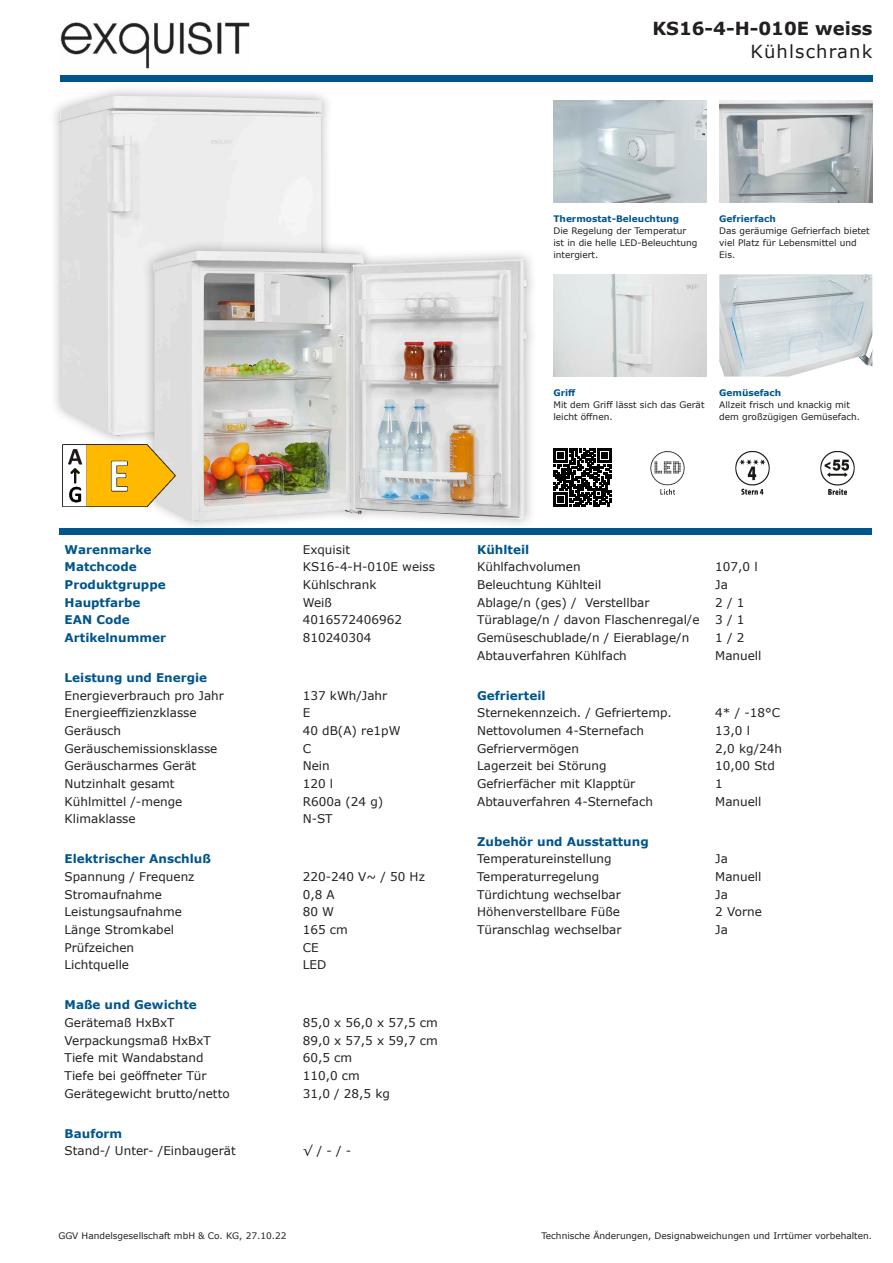
<style>
.page{position:relative;width:893px;height:1263px;background:#fff}
.page>*{position:absolute;margin:0;border:0;box-sizing:border-box;transform-origin:0 0}
.t1{font:700 18px "Verdana";color:#231f20}
.t2{font:18px "Verdana";letter-spacing:.065em;color:#231f20}
.t3{font:12px "Verdana";color:#231f20}
.t4{font:700 12px "Verdana";color:#00558c}
.t5{font:9px/12px "Verdana";color:#231f20}
.t6{font:700 9px "Verdana";color:#00558c}
</style>
<div class="page">
<div style="left:48px;top:84px;width:286px;height:363px;background:#231f20;opacity:.35"></div>
<img style="left:60px;top:96px;width:263px;height:340px">
<img style="left:719px;top:274px;width:153px;height:103px">
<img style="left:553px;top:274px;width:153px;height:103px">
<img style="left:719px;top:100px;width:153px;height:102px">
<img style="left:553px;top:100px;width:153px;height:102px">
<img style="left:820px;top:451px;width:35px;height:44px">
<img style="left:735px;top:451px;width:35px;height:44px">
<img style="left:650px;top:451px;width:35px;height:44px">
<svg style="left:553px;top:449px;width:59px;height:58px"></svg>
<img style="left:60px;top:22px;width:190px;height:47px">
<div style="left:60px;top:75px;width:812px;height:6px;background:#00558c"></div>
<div style="left:60px;top:528px;width:812px;height:6px;background:#00558c"></div>
<div style="left:142px;top:239px;width:396px;height:293px;background:#231f20;opacity:.35"></div>
<img style="left:153px;top:251px;width:374px;height:270px">
<img style="left:63px;top:445px;width:112px;height:62px">
<h1 class="t1" style="left:652px;top:16px;width:221px">KS16-4-H-010E weiss</h1>
<h1 class="t2" style="left:750px;top:39px;width:123px">Kühlschrank</h1>
<p class="t6" style="left:553px;top:212px;width:127px">Thermostat-Beleuchtung</p>
<p class="t5" style="left:553px;top:224px;width:146px">Die Regelung der Temperatur ist in die helle LED-Beleuchtung intergiert.</p>
<p class="t6" style="left:719px;top:212px;width:58px">Gefrierfach</p>
<p class="t5" style="left:719px;top:224px;width:152px">Das geräumige Gefrierfach bietet viel Platz für Lebensmittel und<br>Eis.</p>
<p class="t6" style="left:553px;top:386px;width:24px">Griff</p>
<p class="t5" style="left:553px;top:399px;width:153px">Mit dem Griff lässt sich das Gerät leicht öffnen.</p>
<p class="t6" style="left:719px;top:386px;width:64px">Gemüsefach</p>
<p class="t5" style="left:719px;top:399px;width:142px">Allzeit frisch und knackig mit dem großzügigen Gemüsefach.</p>
<p class="t4" style="left:65px;top:541px;width:88px">Warenmarke</p>
<p class="t3" style="left:303px;top:541px;width:49px">Exquisit</p>
<p class="t4" style="left:65px;top:558px;width:74px">Matchcode</p>
<p class="t3" style="left:303px;top:559px;width:134px">KS16-4-H-010E weiss</p>
<p class="t4" style="left:65px;top:576px;width:103px">Produktgruppe</p>
<p class="t3" style="left:303px;top:576px;width:75px">Kühlschrank</p>
<p class="t4" style="left:65px;top:594px;width:77px">Hauptfarbe</p>
<p class="t3" style="left:303px;top:594px;width:31px">Weiß</p>
<p class="t4" style="left:65px;top:611px;width:67px">EAN Code</p>
<p class="t3" style="left:303px;top:612px;width:101px">4016572406962</p>
<p class="t4" style="left:65px;top:629px;width:103px">Artikelnummer</p>
<p class="t3" style="left:303px;top:629px;width:70px">810240304</p>
<p class="t4" style="left:65px;top:669px;width:144px">Leistung und Energie</p>
<p class="t3" style="left:65px;top:687px;width:161px">Energieverbrauch pro Jahr</p>
<p class="t3" style="left:303px;top:687px;width:86px">137 kWh/Jahr</p>
<p class="t3" style="left:65px;top:705px;width:134px">Energieeffizienzklasse</p>
<p class="t3" style="left:303px;top:705px;width:9px">E</p>
<p class="t3" style="left:65px;top:722px;width:58px">Geräusch</p>
<p class="t3" style="left:303px;top:722px;width:99px">40 dB(A) re1pW</p>
<p class="t3" style="left:65px;top:740px;width:154px">Geräuschemissionsklasse</p>
<p class="t3" style="left:303px;top:740px;width:10px">C</p>
<p class="t3" style="left:65px;top:758px;width:133px">Geräuscharmes Gerät</p>
<p class="t3" style="left:303px;top:758px;width:29px">Nein</p>
<p class="t3" style="left:65px;top:775px;width:112px">Nutzinhalt gesamt</p>
<p class="t3" style="left:303px;top:775px;width:32px">120 l</p>
<p class="t3" style="left:65px;top:793px;width:119px">Kühlmittel /-menge</p>
<p class="t3" style="left:303px;top:793px;width:82px">R600a (24 g)</p>
<p class="t3" style="left:65px;top:811px;width:73px">Klimaklasse</p>
<p class="t3" style="left:303px;top:811px;width:31px">N-ST</p>
<p class="t4" style="left:65px;top:850px;width:148px">Elektrischer Anschluß</p>
<p class="t3" style="left:65px;top:868px;width:131px">Spannung / Frequenz</p>
<p class="t3" style="left:303px;top:868px;width:124px">220-240 V~ / 50 Hz</p>
<p class="t3" style="left:65px;top:886px;width:99px">Stromaufnahme</p>
<p class="t3" style="left:303px;top:886px;width:34px">0,8 A</p>
<p class="t3" style="left:65px;top:904px;width:119px">Leistungsaufnahme</p>
<p class="t3" style="left:303px;top:904px;width:33px">80 W</p>
<p class="t3" style="left:65px;top:921px;width:111px">Länge Stromkabel</p>
<p class="t3" style="left:303px;top:921px;width:47px">165 cm</p>
<p class="t3" style="left:65px;top:939px;width:71px">Prüfzeichen</p>
<p class="t3" style="left:303px;top:939px;width:17px">CE</p>
<p class="t3" style="left:65px;top:957px;width:66px">Lichtquelle</p>
<p class="t3" style="left:303px;top:957px;width:25px">LED</p>
<p class="t4" style="left:65px;top:996px;width:134px">Maße und Gewichte</p>
<p class="t3" style="left:65px;top:1014px;width:112px">Gerätemaß HxBxT</p>
<p class="t3" style="left:303px;top:1014px;width:137px">85,0 x 56,0 x 57,5 cm</p>
<p class="t3" style="left:65px;top:1032px;width:148px">Verpackungsmaß HxBxT</p>
<p class="t3" style="left:303px;top:1032px;width:137px">89,0 x 57,5 x 59,7 cm</p>
<p class="t3" style="left:65px;top:1050px;width:140px">Tiefe mit Wandabstand</p>
<p class="t3" style="left:303px;top:1050px;width:51px">60,5 cm</p>
<p class="t3" style="left:65px;top:1067px;width:144px">Tiefe bei geöffneter Tür</p>
<p class="t3" style="left:303px;top:1067px;width:59px">110,0 cm</p>
<p class="t3" style="left:65px;top:1085px;width:167px">Gerätegewicht brutto/netto</p>
<p class="t3" style="left:303px;top:1085px;width:89px">31,0 / 28,5 kg</p>
<p class="t4" style="left:65px;top:1125px;width:59px">Bauform</p>
<p class="t3" style="left:65px;top:1143px;width:173px">Stand-/ Unter- /Einbaugerät</p>
<p class="t3" style="left:303px;top:1143px;width:50px">√ / - / -</p>
<p class="t4" style="left:477px;top:541px;width:54px">Kühlteil</p>
<p class="t3" style="left:477px;top:559px;width:105px">Kühlfachvolumen</p>
<p class="t3" style="left:715px;top:559px;width:44px">107,0 l</p>
<p class="t3" style="left:477px;top:576px;width:126px">Beleuchtung Kühlteil</p>
<p class="t3" style="left:715px;top:576px;width:14px">Ja</p>
<p class="t3" style="left:477px;top:594px;width:174px">Ablage/n (ges) / Verstellbar</p>
<p class="t3" style="left:715px;top:594px;width:31px">2 / 1</p>
<p class="t3" style="left:477px;top:612px;width:224px">Türablage/n / davon Flaschenregal/e</p>
<p class="t3" style="left:715px;top:612px;width:31px">3 / 1</p>
<p class="t3" style="left:477px;top:629px;width:214px">Gemüseschublade/n / Eierablage/n</p>
<p class="t3" style="left:715px;top:629px;width:31px">1 / 2</p>
<p class="t3" style="left:477px;top:647px;width:151px">Abtauverfahren Kühlfach</p>
<p class="t3" style="left:715px;top:647px;width:48px">Manuell</p>
<p class="t4" style="left:477px;top:687px;width:70px">Gefrierteil</p>
<p class="t3" style="left:477px;top:705px;width:196px">Sternekennzeich. / Gefriertemp.</p>
<p class="t3" style="left:715px;top:705px;width:66px">4* / -18°C</p>
<p class="t3" style="left:477px;top:722px;width:168px">Nettovolumen 4-Sternefach</p>
<p class="t3" style="left:715px;top:722px;width:36px">13,0 l</p>
<p class="t3" style="left:477px;top:740px;width:103px">Gefriervermögen</p>
<p class="t3" style="left:715px;top:740px;width:68px">2,0 kg/24h</p>
<p class="t3" style="left:477px;top:758px;width:131px">Lagerzeit bei Störung</p>
<p class="t3" style="left:715px;top:758px;width:61px">10,00 Std</p>
<p class="t3" style="left:477px;top:775px;width:160px">Gefrierfächer mit Klapptür</p>
<p class="t3" style="left:715px;top:775px;width:9px">1</p>
<p class="t3" style="left:477px;top:793px;width:177px">Abtauverfahren 4-Sternefach</p>
<p class="t3" style="left:715px;top:793px;width:48px">Manuell</p>
<p class="t4" style="left:477px;top:833px;width:173px">Zubehör und Ausstattung</p>
<p class="t3" style="left:477px;top:851px;width:136px">Temperatureinstellung</p>
<p class="t3" style="left:715px;top:851px;width:14px">Ja</p>
<p class="t3" style="left:477px;top:868px;width:123px">Temperaturregelung</p>
<p class="t3" style="left:715px;top:868px;width:48px">Manuell</p>
<p class="t3" style="left:477px;top:886px;width:145px">Türdichtung wechselbar</p>
<p class="t3" style="left:715px;top:886px;width:14px">Ja</p>
<p class="t3" style="left:477px;top:904px;width:144px">Höhenverstellbare Füße</p>
<p class="t3" style="left:715px;top:904px;width:48px">2 Vorne</p>
<p class="t3" style="left:477px;top:921px;width:146px">Türanschlag wechselbar</p>
<p class="t3" style="left:715px;top:921px;width:14px">Ja</p>
<p class="t5" style="left:58px;top:1230px;width:230px">GGV Handelsgesellschaft mbH &amp; Co. KG, 27.10.22</p>
<p class="t5" style="left:541px;top:1230px;width:332px">Technische Änderungen, Designabweichungen und Irrtümer vorbehalten.</p>
</div>
